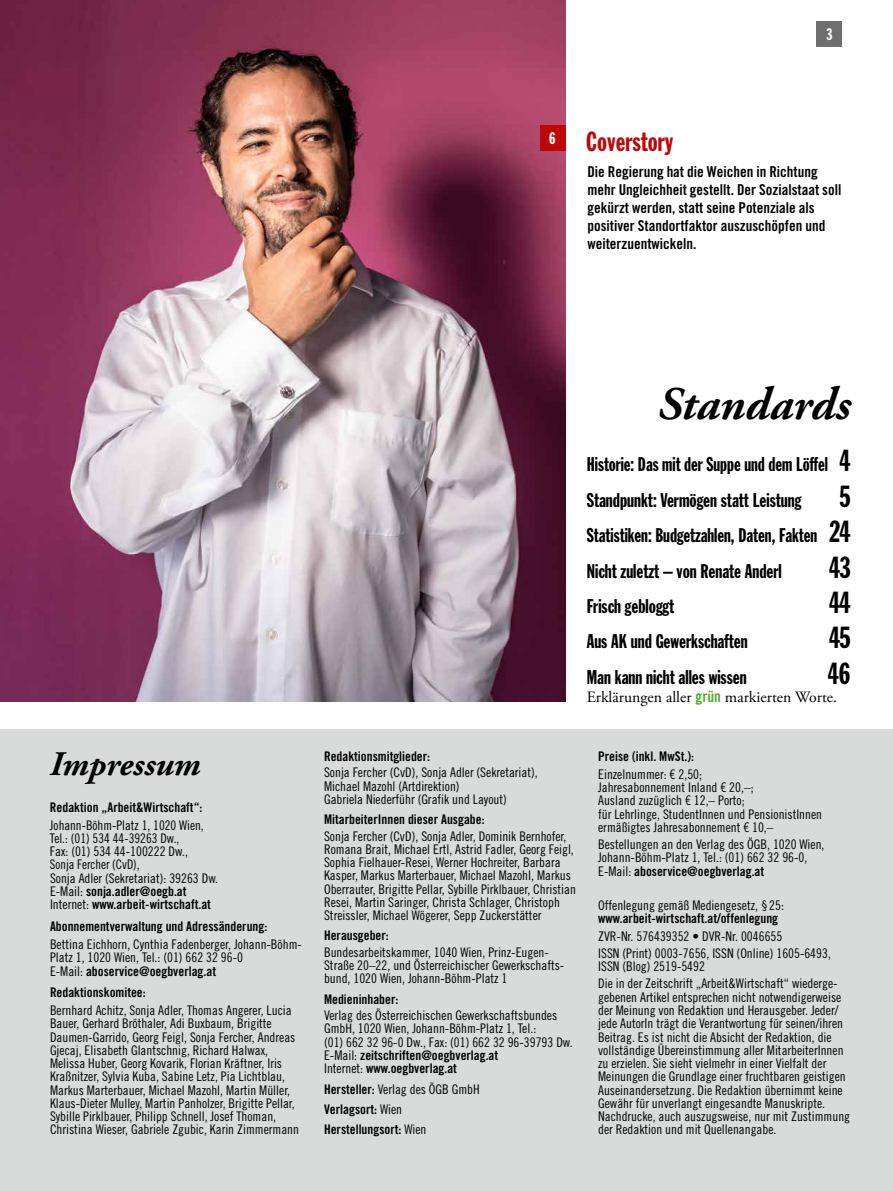
<style>
.page{position:relative;width:893px;height:1191px;background:#fff}
.page>*{position:absolute;margin:0;border:0;box-sizing:border-box;transform-origin:0 0}
.t1{font:italic 700 46.5px "Adobe Garamond Pro";color:#000}
.t2{font:italic 700 34.35px "Adobe Garamond Pro";color:#000}
.t3{font:30px "Franklin Gothic Std Extra Cond";color:#000}
.t4{font:27px "Franklin Gothic Std Extra Cond";color:#bd0807}
.t5{font:19.5px/35.4px "Franklin Gothic Std Extra Cond";color:#000}
.t6{font:16.5px "Franklin Gothic Std Extra Cond";color:#fff}
.t7{font:15.75px "Adobe Garamond Pro";color:#000}
.t8{font:15px/18px "Trade Gothic Bold Cond Twenty";color:#000}
.t9{font:13.2px/13.2px "Trade Gothic Cond Eighteen";color:#000}
.t10{font:13.2px/13.2px "Trade Gothic Bold Cond Twenty";color:#000}
.s1{font-family:"Trade Gothic Cond Eighteen"}
.s2{font-size:30px}
.s3{font-family:"Trade Gothic Bold Cond Twenty";color:#53a92f}
.s4{font-family:"Trade Gothic Bold Cond Twenty"}
</style>
<div class="page">
<div style="left:0;top:730px;width:893px;height:461px;background:#d9dada"></div>
<img style="left:0;top:0;width:566px;height:702px">
<div style="left:816px;top:21px;width:26px;height:26px;background:#6e6e6e"></div>
<div style="left:540px;top:125px;width:26px;height:26px;background:#bd0807"></div>
<p class="t6" style="left:826px;top:26px;width:7px">3</p>
<p class="t6" style="left:549px;top:129px;width:8px">6</p>
<h3 class="t4" style="left:586px;top:127px;width:89px">Coverstory</h3>
<p class="t8" style="left:587px;top:162px;width:256px">Die Regierung hat die Weichen in Richtung mehr Ungleichheit gestellt. Der Sozialstaat soll gekürzt werden, statt seine Potenziale als positiver Standortfaktor auszuschöpfen und weiterzuentwickeln.</p>
<h2 class="t2" style="left:50px;top:744px;width:152px">Impressum</h2>
<p class="t10" style="left:50px;top:800px;width:154px">Redaktion „Arbeit&amp;Wirtschaft“:</p>
<p class="t9" style="left:50px;top:818px;width:170px">Johann-Böhm-Platz 1, 1020 Wien,<br>Tel.: (01) 534 44-39263 Dw.,<br>Fax: (01) 534 44-100222 Dw.,<br>Sonja Fercher (CvD),<br>Sonja Adler (Sekretariat): 39263 Dw.</p>
<p class="t10" style="left:50px;top:884px;width:162px"><span class="s1">E-Mail:</span> sonja.adler@oegb.at<br><span class="s1">Internet:</span> www.arbeit-wirtschaft.at</p>
<p class="t10" style="left:50px;top:920px;width:219px">Abonnementverwaltung und Adressänderung:</p>
<p class="t9" style="left:50px;top:937px;width:253px">Bettina Eichhorn, Cynthia Fadenberger, Johann-Böhm-<br>Platz 1, 1020 Wien, Tel.: (01) 662 32 96-0</p>
<p class="t10" style="left:50px;top:960px;width:168px;line-height:21.5px"><span class="s1">E-Mail:</span> aboservice@oegbverlag.at<br>Redaktionskomitee:</p>
<p class="t9" style="left:50px;top:1003px;width:251px">Bernhard Achitz, Sonja Adler, Thomas Angerer, Lucia Bauer, Gerhard Bröthaler, Adi Buxbaum, Brigitte Daumen-Garrido, Georg Feigl, Sonja Fercher, Andreas Gjecaj, Elisabeth Glantschnig, Richard Halwax, Melissa Huber, Georg Kovarik, Florian Kräftner, Iris Kraßnitzer, Sylvia Kuba, Sabine Letz, Pia Lichtblau, Markus Marterbauer, Michael Mazohl, Martin Müller, Klaus-Dieter Mulley, Martin Panholzer, Brigitte Pellar, Sybille Pirklbauer, Philipp Schnell, Josef Thoman, Christina Wieser, Gabriele Zgubic, Karin Zimmermann</p>
<h1 class="t1" style="left:658px;top:377px;width:194px">Standards</h1>
<h3 class="t5" style="left:587px;top:447px;width:265px">Historie: Das mit der Suppe und dem Löffel <span class="s2">4<br></span>Standpunkt: Vermögen statt Leistung</h3>
<h3 class="t3" style="left:840px;top:480px;width:12px">5</h3>
<h3 class="t5" style="left:587px;top:518px;width:265px">Statistiken: Budgetzahlen, Daten, Fakten <span class="s2">24<br></span>Nicht zuletzt – von Renate Anderl</h3>
<h3 class="t3" style="left:829px;top:551px;width:23px">43</h3>
<h3 class="t5" style="left:587px;top:589px;width:89px">Frisch gebloggt</h3>
<h3 class="t3" style="left:829px;top:586px;width:23px">44</h3>
<h3 class="t5" style="left:587px;top:624px;width:162px">Aus AK und Gewerkschaften</h3>
<h3 class="t3" style="left:829px;top:622px;width:23px">45</h3>
<h3 class="t5" style="left:587px;top:660px;width:161px">Man kann nicht alles wissen</h3>
<h3 class="t3" style="left:828px;top:657px;width:24px">46</h3>
<p class="t7" style="left:587px;top:687px;width:252px">Erklärungen aller <span class="s3">grün</span> markierten Worte.</p>
<p class="t10" style="left:324px;top:749px;width:108px">Redaktionsmitglieder:</p>
<p class="t9" style="left:324px;top:766px;width:215px">Sonja Fercher (CvD), Sonja Adler (Sekretariat),<br>Michael Mazohl (Artdirektion)<br>Gabriela Niederführ (Grafik und Layout)</p>
<p class="t10" style="left:324px;top:812px;width:162px">MitarbeiterInnen dieser Ausgabe:</p>
<p class="t9" style="left:324px;top:829px;width:253px">Sonja Fercher (CvD), Sonja Adler, Dominik Bernhofer, Romana Brait, Michael Ertl, Astrid Fadler, Georg Feigl, Sophia Fielhauer-Resei, Werner Hochreiter, Barbara Kasper, Markus Marterbauer, Michael Mazohl, Markus Oberrauter, Brigitte Pellar, Sybille Pirklbauer, Christian Resei, Martin Saringer, Christa Schlager, Christoph Streissler, Michael Wögerer, Sepp Zuckerstätter</p>
<p class="t10" style="left:324px;top:929px;width:66px">Herausgeber:</p>
<p class="t9" style="left:324px;top:945px;width:242px">Bundesarbeitskammer, 1040 Wien, Prinz-Eugen-<br>Straße 20–22, und Österreichischer Gewerkschafts&shy;bund, 1020 Wien, Johann-Böhm-Platz 1</p>
<p class="t10" style="left:324px;top:992px;width:76px">Medieninhaber:</p>
<p class="t9" style="left:324px;top:1008px;width:250px">Verlag des Österreichischen Gewerkschaftsbundes<br>GmbH, 1020 Wien, Johann-Böhm-Platz 1, Tel.:<br>(01) 662 32 96-0 Dw., Fax: (01) 662 32 96-39793 Dw.</p>
<p class="t10" style="left:324px;top:1048px;width:176px"><span class="s1">E-Mail:</span> zeitschriften@oegbverlag.at<br><span class="s1">Internet:</span> www.oegbverlag.at</p>
<p class="t9" style="left:324px;top:1082px;width:157px"><span class="s4">Hersteller:</span> Verlag des ÖGB GmbH</p>
<p class="t10" style="left:324px;top:1099px;width:104px;line-height:20.1px">Verlagsort: <span class="s1">Wien<br></span>Herstellungsort: <span class="s1">Wien</span></p>
<p class="t10" style="left:598px;top:749px;width:97px">Preise (inkl. MwSt.):</p>
<p class="t9" style="left:598px;top:767px;width:225px">Einzelnummer: € 2,50;<br>Jahresabonnement Inland € 20,–;<br>Ausland zuzüglich € 12,– Porto;<br>für Lehrlinge, StudentInnen und PensionistInnen ermäßigtes Jahresabonnement € 10,–</p>
<p class="t9" style="left:598px;top:837px;width:228px">Bestellungen an den Verlag des ÖGB, 1020 Wien,<br>Johann-Böhm-Platz 1, Tel.: (01) 662 32 96-0,</p>
<p class="t10" style="left:598px;top:864px;width:168px"><span class="s1">E-Mail:</span> aboservice@oegbverlag.at</p>
<p class="t9" style="left:598px;top:898px;width:187px">Offenlegung gemäß Mediengesetz, § 25:</p>
<p class="t10" style="left:598px;top:912px;width:182px">www.arbeit-wirtschaft.at/offenlegung</p>
<p class="t9" style="left:598px;top:927px;width:234px;line-height:17.2px">ZVR-Nr. 576439352 • DVR-Nr. 0046655<br>ISSN (Print) 0003-7656, ISSN (Online) 1605-6493,</p>
<p class="t9" style="left:598px;top:957px;width:241px;line-height:17.2px">ISSN (Blog) 2519-5492<br>Die in der Zeitschrift „Arbeit&amp;Wirtschaft“ wiederge-</p>
<p class="t9" style="left:598px;top:990px;width:253px">gebenen Artikel entsprechen nicht notwendigerweise der Meinung von Redaktion und Herausgeber. Jeder/ jede AutorIn trägt die Verantwortung für seinen/ihren Beitrag. Es ist nicht die Absicht der Redaktion, die vollständige Übereinstimmung aller MitarbeiterInnen zu erzielen. Sie sieht vielmehr in einer Vielfalt der Meinungen die Grundlage einer fruchtbaren geistigen Auseinandersetzung. Die Redaktion übernimmt keine Gewähr für unverlangt eingesandte Manuskripte.<br>Nachdrucke, auch auszugsweise, nur mit Zustimmung der Redaktion und mit Quellenangabe.</p>
</div>
